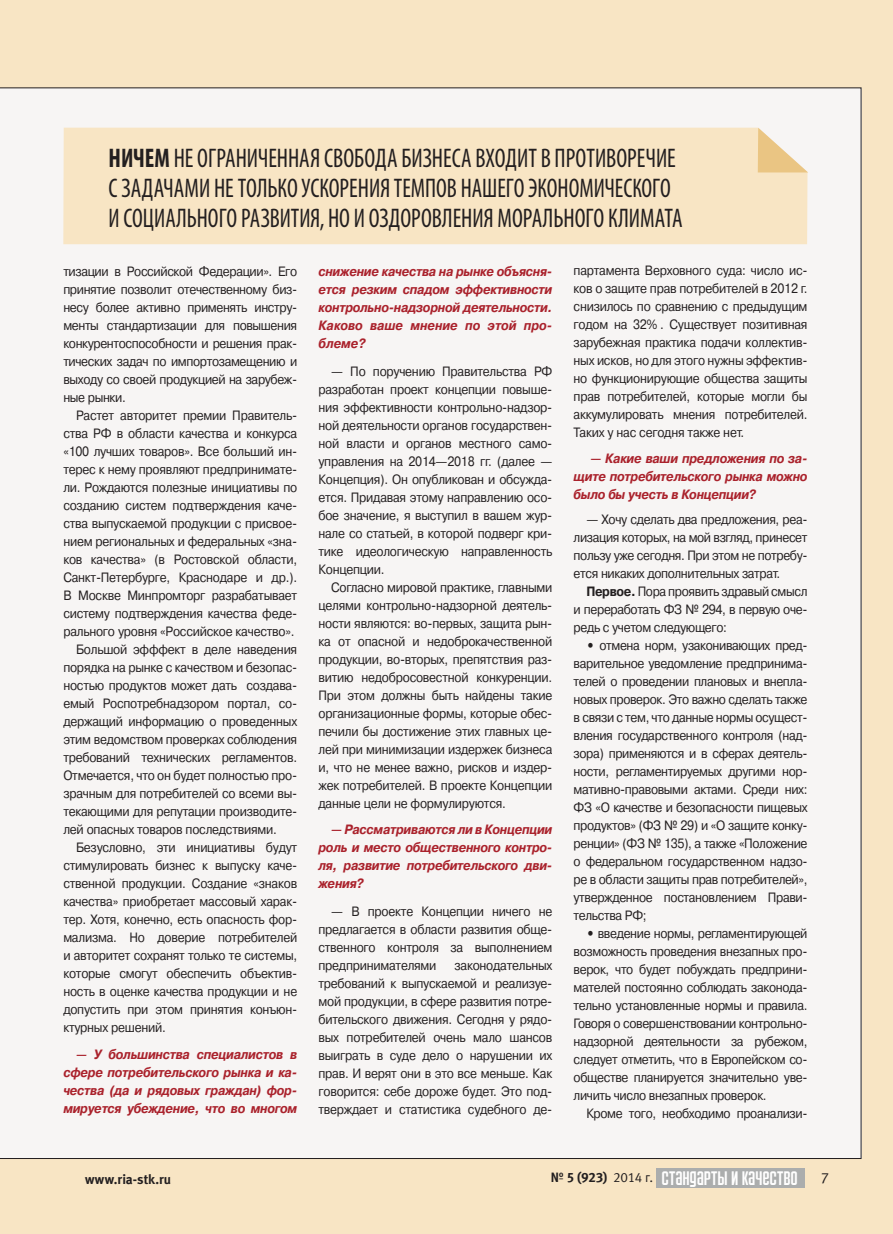
<style>
.page{position:relative;width:893px;height:1234px;background:#fff}
.page>*{position:absolute;margin:0;border:0;box-sizing:border-box;transform-origin:0 0}
.t1{font:condensed 27px/30px "Myriad Pro";color:#231f20;scale:.9 1}
.t2{font:19.5px "Airport";letter-spacing:-.005em;color:#fff}
.t3{font:13.5px/18px "Pragmatica C";letter-spacing:-.02em;color:#231f20;text-align:justify;scale:.9 1}
.t4{font:italic 700 13.5px/18px "Pragmatica C";letter-spacing:-.02em;color:#aa222c;text-align:justify;scale:.9 1}
.t5{font:13.5px "Meta Bold LFC";letter-spacing:.01em;color:#231f20}
.s1{font-weight:700}
.s2{font-family:"Meta Bold C";font-size:13.5px;color:#231f20}
.s3{font-family:"Meta Bold LFC";font-size:13.5px;color:#231f20}
.s4{font-family:"Meta Normal LFC";font-size:13.5px;color:#231f20}
.s5{font-family:"Meta Normal LFC";font-size:15px;color:#231f20}
</style>
<div class="page">
<div style="left:0;top:0;width:893px;height:1233px;background:#f8e5c4"></div>
<div style="left:0;top:87px;width:861px;height:1071px;background:#f7f5f4"></div>
<div style="left:656px;top:1168px;width:148px;height:19px;background:#abadad"></div>
<svg style="left:63px;top:128px;width:744px;height:116px"></svg>
<svg style="left:758px;top:128px;width:50px;height:44px;background:#f0dcbb"></svg>
<h1 class="t1" style="left:109px;top:142px;width:639px"><span class="s1">НИЧЕМ</span> НЕ ОГРАНИЧЕННАЯ СВОБОДА БИЗНЕСА ВХОДИТ В ПРОТИВОРЕЧИЕ<br>С ЗАДАЧАМИ НЕ ТОЛЬКО УСКОРЕНИЯ ТЕМПОВ НАШЕГО ЭКОНОМИЧЕСКОГО<br>И СОЦИАЛЬНОГО РАЗВИТИЯ, НО И ОЗДОРОВЛЕНИЯ МОРАЛЬНОГО КЛИМАТА</h1>
<p class="t3" style="left:63px;top:263px;width:261px">тизации в Российской Федерации». Его принятие позволит отечественному биз&shy;несу более активно применять инстру&shy;менты стандартизации для повышения конкурентоспособности и решения прак&shy;тических задач по импортозамещению и выходу со своей продукцией на зарубеж&shy;ные рынки.</p>
<p class="t3" style="left:76px;top:407px;width:247px">Растет авторитет премии Правитель-</p>
<p class="t3" style="left:63px;top:425px;width:261px">ства РФ в области качества и конкурса</p>
<p class="t3" style="left:63px;top:443px;width:261px">«100 лучших товаров». Все больший ин-</p>
<p class="t3" style="left:63px;top:461px;width:261px">терес к нему проявляют предпринимате-</p>
<p class="t3" style="left:63px;top:479px;width:261px">ли. Рождаются полезные инициативы по</p>
<p class="t3" style="left:63px;top:497px;width:261px">созданию систем подтверждения каче-</p>
<p class="t3" style="left:63px;top:515px;width:261px">ства выпускаемой продукции с присвое-</p>
<p class="t3" style="left:63px;top:533px;width:261px">нием региональных и федеральных «зна-</p>
<p class="t3" style="left:63px;top:551px;width:261px">ков качества» (в Ростовской области,</p>
<p class="t3" style="left:63px;top:569px;width:261px">Санкт-Петербурге, Краснодаре и др.).</p>
<p class="t3" style="left:63px;top:587px;width:261px">В Москве Минпромторг разрабатывает</p>
<p class="t3" style="left:63px;top:605px;width:261px">систему подтверждения качества феде-</p>
<p class="t3" style="left:63px;top:623px;width:258px">рального уровня «Российское качество».</p>
<p class="t3" style="left:76px;top:641px;width:247px">Большой эфффект в деле наведения</p>
<p class="t3" style="left:63px;top:659px;width:261px">порядка на рынке с качеством и безопас-</p>
<p class="t3" style="left:63px;top:677px;width:261px">ностью продуктов может дать создава-</p>
<p class="t3" style="left:63px;top:695px;width:261px">емый Роспотребнадзором портал, со-</p>
<p class="t3" style="left:63px;top:713px;width:261px">держащий информацию о проведенных</p>
<p class="t3" style="left:63px;top:731px;width:261px">этим ведомством проверках соблюдения</p>
<p class="t3" style="left:63px;top:749px;width:261px">требований технических регламентов.</p>
<p class="t3" style="left:63px;top:767px;width:261px">Отмечается, что он будет полностью про-</p>
<p class="t3" style="left:63px;top:785px;width:261px">зрачным для потребителей со всеми вы-</p>
<p class="t3" style="left:63px;top:803px;width:261px">текающими для репутации производите-</p>
<p class="t3" style="left:63px;top:821px;width:239px">лей опасных товаров последствиями.</p>
<p class="t3" style="left:76px;top:839px;width:247px">Безусловно, эти инициативы будут</p>
<p class="t3" style="left:63px;top:857px;width:261px">стимулировать бизнес к выпуску каче-</p>
<p class="t3" style="left:63px;top:875px;width:261px">ственной продукции. Создание «знаков</p>
<p class="t3" style="left:63px;top:893px;width:261px">качества» приобретает массовый харак-</p>
<p class="t3" style="left:63px;top:911px;width:261px">тер. Хотя, конечно, есть опасность фор-</p>
<p class="t3" style="left:63px;top:929px;width:261px">мализма. Но доверие потребителей</p>
<p class="t3" style="left:63px;top:947px;width:261px">и авторитет сохранят только те системы,</p>
<p class="t3" style="left:63px;top:965px;width:261px">которые смогут обеспечить объектив-</p>
<p class="t3" style="left:63px;top:983px;width:261px">ность в оценке качества продукции и не</p>
<p class="t3" style="left:63px;top:1001px;width:261px">допустить при этом принятия конъюн-</p>
<p class="t3" style="left:63px;top:1019px;width:115px">ктурных решений.</p>
<p class="t4" style="left:63px;top:1046px;width:261px;text-indent:13px">— У большинства специалистов в сфере потребительского рынка и ка&shy;чества (да и рядовых граждан) фор&shy;мируется убеждение, что во многом</p>
<p class="t4" style="left:318px;top:263px;width:261px">снижение качества на рынке объясня&shy;ется резким спадом эффективности контрольно-надзорной деятельности.<br>Каково ваше мнение по этой про&shy;блеме?</p>
<p class="t3" style="left:318px;top:363px;width:261px;text-indent:13px">— По поручению Правительства РФ разработан проект концепции повыше&shy;ния эффективности контрольно-надзор&shy;ной деятельности органов государствен&shy;ной власти и органов местного само&shy;управления на 2014—2018 гг. (далее — Концепция). Он опубликован и обсужда&shy;ется. Придавая этому направлению осо&shy;бое значение, я выступил в вашем жур&shy;нале со статьей, в которой подверг кри&shy;тике идеологическую направленность Концепции.</p>
<p class="t3" style="left:318px;top:579px;width:261px;text-indent:13px">Согласно мировой практике, главными целями контрольно-надзорной деятель&shy;ности являются: во-первых, защита рын&shy;ка от опасной и недоброкачественной продукции, во-вторых, препятствия раз&shy;витию недобросовестной конкуренции.<br>При этом должны быть найдены такие организационные формы, которые обес&shy;печили бы достижение этих главных це&shy;лей при минимизации издержек бизнеса и, что не менее важно, рисков и издер&shy;жек потребителей. В проекте Концепции данные цели не формулируются.</p>
<p class="t4" style="left:318px;top:822px;width:261px;text-indent:13px">— Рассматриваются ли в Концепции роль и место общественного контро&shy;ля, развитие потребительского дви&shy;жения?</p>
<p class="t3" style="left:318px;top:903px;width:261px;text-indent:13px">— В проекте Концепции ничего не предлагается в области развития обще&shy;ственного контроля за выполнением предпринимателями</p>
<p class="t3" style="left:318px;top:957px;width:261px;text-indent:136px">законодательных требований к выпускаемой и реализуе&shy;мой продукции, в сфере развития потре&shy;бительского движения. Сегодня у рядо&shy;вых потребителей очень мало шансов выиграть в суде дело о нарушении их прав. И верят они в это все меньше. Как говорится: себе дороже будет. Это под&shy;тверждает и статистика судебного де-</p>
<p class="t3" style="left:574px;top:263px;width:261px">партамента Верховного суда: число ис&shy;ков о защите прав потребителей в 2012 г. снизилось по сравнению с предыдущим годом на 32% . Существует позитивная зарубежная практика подачи коллектив&shy;ных исков, но для этого нужны эффектив&shy;но функционирующие общества защиты прав потребителей, которые могли бы аккумулировать мнения потребителей.<br>Таких у нас сегодня также нет.</p>
<p class="t4" style="left:574px;top:450px;width:261px;text-indent:17px">— Какие ваши предложения по за&shy;щите потребительского рынка можно было бы учесть в Концепции?</p>
<p class="t3" style="left:574px;top:511px;width:261px;text-indent:13px">— Хочу сделать два предложения, реа&shy;лизация которых, на мой взгляд, принесет пользу уже сегодня. При этом не потребу&shy;ется никаких дополнительных затрат.</p>
<p class="t3" style="left:574px;top:583px;width:261px;text-indent:13px"><span class="s1">Первое.</span> Пора проявить здравый смысл и переработать ФЗ № 294, в первую оче&shy;редь с учетом следующего:</p>
<p class="t3" style="left:574px;top:637px;width:261px;text-indent:13px"><span class="s1">•</span> отмена норм, узаконивающих пред&shy;варительное уведомление предпринима&shy;телей о проведении плановых и внепла&shy;новых проверок. Это важно сделать также в связи с тем, что данные нормы осущест&shy;вления государственного контроля (над&shy;зора) применяются и в сферах деятель&shy;ности, регламентируемых другими нор&shy;мативно-правовыми актами. Среди них:<br>ФЗ «О качестве и безопасности пищевых продуктов» (ФЗ № 29) и «О защите конку&shy;ренции» (ФЗ № 135), а также «Положение о федеральном государственном надзо&shy;ре в области защиты прав потребителей», утвержденное постановлением Прави&shy;тельства РФ;</p>
<p class="t3" style="left:574px;top:925px;width:261px;text-indent:13px"><span class="s1">•</span> введение нормы, регламентирующей возможность проведения внезапных про&shy;верок, что будет побуждать предприни&shy;мателей постоянно соблюдать законода&shy;тельно установленные нормы и правила.<br>Говоря о совершенствовании контрольно&shy;надзорной деятельности за рубежом, следует отметить, что в Европейском со&shy;обществе планируется значительно уве&shy;личить число внезапных проверок.</p>
<p class="t3" style="left:586px;top:1105px;width:247px">Кроме того, необходимо проанализи-</p>
<p class="t5" style="left:85px;top:1170px;width:88px">www.ria-stk.ru</p>
<h2 class="t2" style="left:551px;top:1166px;width:280px"><span class="s2">№</span> <span class="s3">5 (923)</span> <span class="s4">2014 г.</span> Стандарты и качество <span class="s5">7</span></h2>
</div>
